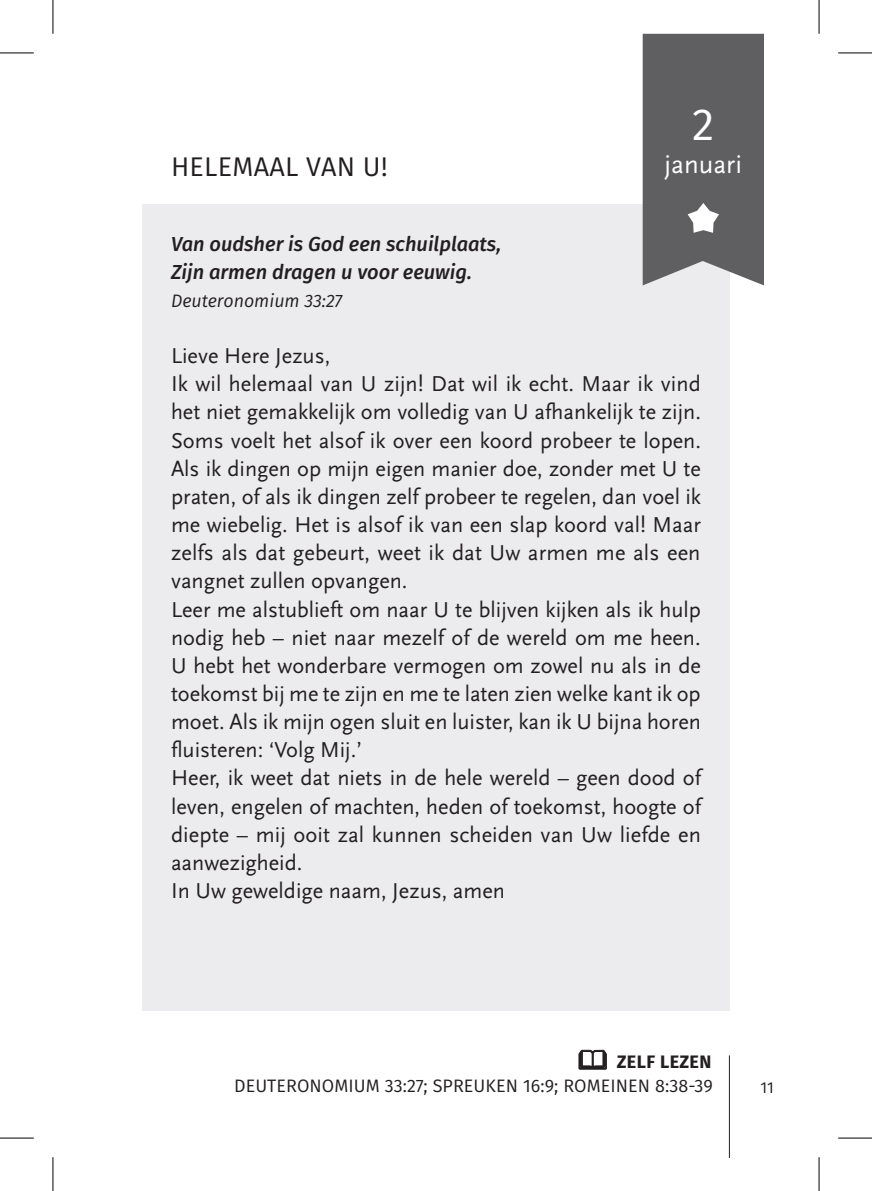
<style>
.page{position:relative;width:872px;height:1191px;background:#fff}
.page>*{position:absolute;margin:0;border:0;box-sizing:border-box;transform-origin:0 0}
.t1{font:45px "Fira Sans";color:#fff}
.t2{font:27px "Fira Sans";letter-spacing:.01em;color:#231f20}
.t3{font:27px "Scala Sans";color:#fff}
.t4{font:22.5px/28.1px "Scala Sans";color:#231f20}
.t5{font:italic 500 20.25px/28.1px "Fira Sans";color:#231f20}
.t6{font:18px "Fira Sans";letter-spacing:.005em;color:#231f20}
.t7{font:italic 18px "Fira Sans";color:#231f20}
.t8{font:700 18px "Fira Sans";letter-spacing:.02em;color:#231f20}
.t9{font:15.75px "Fira Sans";color:#231f20}
</style>
<div class="page">
<div style="left:142px;top:204px;width:587px;height:806px;background:#ececee"></div>
<svg style="left:642px;top:34px;width:121px;height:251px;background:#69696c"></svg>
<hr style="left:728px;top:1055px;width:1px;height:101px;background:#231f20">
<svg style="left:578px;top:1049px;width:28px;height:20px"></svg>
<hr style="left:0;top:53px;width:34px;height:1px;background:#000">
<hr style="left:837px;top:53px;width:34px;height:1px;background:#000">
<hr style="left:0;top:1137px;width:34px;height:1px;background:#000">
<hr style="left:837px;top:1137px;width:34px;height:1px;background:#000">
<hr style="left:53px;top:0;width:1px;height:34px;background:#000">
<hr style="left:53px;top:1156px;width:1px;height:34px;background:#000">
<hr style="left:818px;top:0;width:1px;height:34px;background:#000">
<hr style="left:818px;top:1156px;width:1px;height:34px;background:#000">
<p class="t2" style="left:171px;top:146px;width:218px">HELEMAAL VAN U!</p>
<p class="t5" style="left:171px;top:228px;width:331px">Van oudsher is God een schuilplaats,<br>Zijn armen dragen u voor eeuwig.</p>
<p class="t7" style="left:171px;top:287px;width:173px">Deuteronomium 33:27</p>
<h1 class="t1" style="left:692px;top:91px;width:24px">2</h1>
<p class="t3" style="left:664px;top:150px;width:79px">januari</p>
<p class="t4" style="left:171px;top:342px;width:531px">Lieve Here Jezus,<br>Ik wil helemaal van U zijn! Dat wil ik echt. Maar ik vind het niet gemakkelijk om volledig van U afhankelijk te zijn.<br>Soms voelt het alsof ik over een koord probeer te lopen.<br>Als ik dingen op mijn eigen manier doe, zonder met U te praten, of als ik dingen zelf probeer te regelen, dan voel ik me wiebelig. Het is alsof ik van een slap koord val! Maar zelfs als dat gebeurt, weet ik dat Uw armen me als een vangnet zullen opvangen.<br>Leer me alstublieft om naar U te blijven kijken als ik hulp nodig heb – niet naar mezelf of de wereld om me heen.<br>U hebt het wonderbare vermogen om zowel nu als in de toekomst bij me te zijn en me te laten zien welke kant ik op moet. Als ik mijn ogen sluit en luister, kan ik U bijna horen fluisteren: ‘Volg Mij.’<br>Heer, ik weet dat niets in de hele wereld – geen dood of leven, engelen of machten, heden of toekomst, hoogte of diepte – mij ooit zal kunnen scheiden van Uw liefde en aanwezigheid.<br>In Uw geweldige naam, Jezus, amen</p>
<p class="t8" style="left:616px;top:1046px;width:96px">ZELF LEZEN</p>
<p class="t6" style="left:234px;top:1071px;width:480px">DEUTERONOMIUM 33:27; SPREUKEN 16:9; ROMEINEN 8:38-39</p>
<p class="t9" style="left:760px;top:1075px;width:15px">11</p>
</div>
